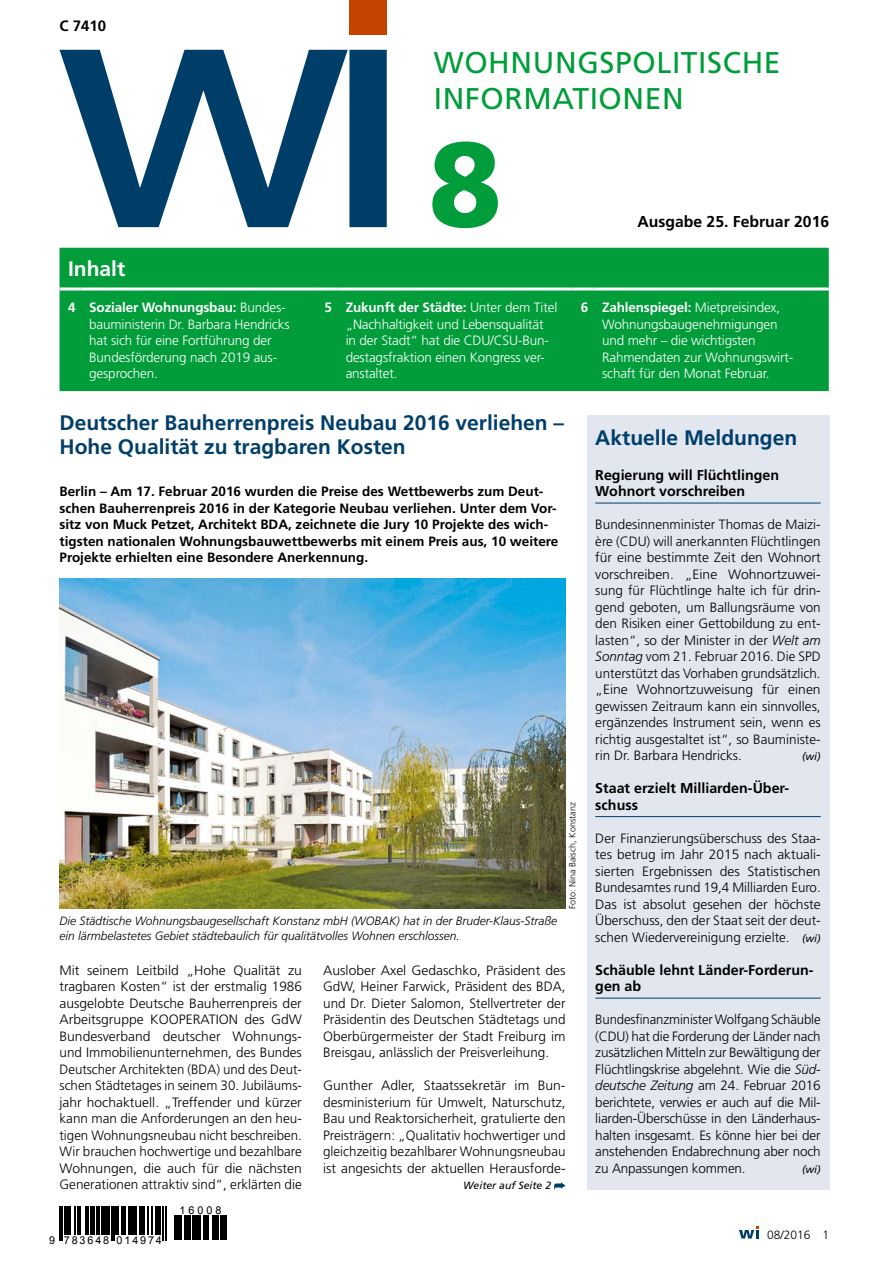
<style>
.page{position:relative;width:893px;height:1263px;background:#fff}
.page>*{position:absolute;margin:0;border:0;box-sizing:border-box;transform-origin:0 0}
.t1{font:900 120px "Frutiger";color:#009d3a}
.t2{font:30px/36px "Frutiger";letter-spacing:.02em;color:#009d3a}
.t3{font:700 21px/24px "Frutiger";color:#003e6a}
.t4{font:700 21px "Frutiger";color:#fff}
.t5{font:700 15.75px "Frutiger";color:#000}
.t6{font:700 15px "Frutiger";color:#000}
.t7{font:700 14.25px/16.5px "Frutiger";color:#000}
.t8{font:300 13.5px/16.5px "Frutiger";color:#000;text-align:justify}
.t9{font:300 13.5px/16.5px "Frutiger";letter-spacing:-.01em;color:#fff}
.t10{font:700 13.5px/16.5px "Frutiger";color:#000}
.t11{font:italic 300 12px/15px "Frutiger";color:#000}
.t12{font:300 12px "Frutiger";color:#000}
.t13{font:10.8px "Arial";letter-spacing:.17em;color:#000}
.t14{font:italic 10.5px "Frutiger";color:#000}
.t15{font:300 9px "Frutiger";color:#000}
.s1{font-weight:700}
.s2{font-style:italic}
.s3{font-weight:400;font-style:italic;font-size:10.5px}
</style>
<div class="page">
<div style="left:60px;top:248px;width:769px;height:143px;background:#009d3a"></div>
<hr style="left:60px;top:287px;width:21px;height:3px;background:#fff">
<hr style="left:81px;top:287px;width:235px;height:3px;background:#fff">
<hr style="left:316px;top:287px;width:21px;height:3px;background:#fff">
<hr style="left:337px;top:287px;width:235px;height:3px;background:#fff">
<hr style="left:572px;top:287px;width:22px;height:3px;background:#fff">
<hr style="left:594px;top:287px;width:235px;height:3px;background:#fff">
<svg style="left:554px;top:1182px;width:12px;height:7px"></svg>
<div style="left:587px;top:415px;width:242px;height:774px;background:#e1e6ef"></div>
<hr style="left:595px;top:503px;width:226px;height:1px;background:#003e6a">
<hr style="left:595px;top:816px;width:226px;height:1px;background:#003e6a">
<hr style="left:595px;top:998px;width:226px;height:1px;background:#003e6a">
<img style="left:60px;top:579px;width:506px;height:330px">
<svg style="left:739px;top:1226px;width:20px;height:12px"></svg>
<hr style="left:60px;top:1206px;width:1px;height:34px;background:#000">
<hr style="left:62px;top:1206px;width:1px;height:34px;background:#000">
<hr style="left:64px;top:1206px;width:3px;height:28px;background:#000">
<hr style="left:68px;top:1206px;width:3px;height:28px;background:#000">
<svg style="left:74px;top:1206px;width:7px;height:28px"></svg>
<hr style="left:85px;top:1206px;width:2px;height:28px;background:#000">
<svg style="left:88px;top:1206px;width:1px;height:28px"></svg>
<hr style="left:90px;top:1206px;width:4px;height:28px;background:#000">
<hr style="left:97px;top:1206px;width:3px;height:28px;background:#000">
<svg style="left:101px;top:1206px;width:1px;height:28px"></svg>
<hr style="left:103px;top:1206px;width:3px;height:28px;background:#000">
<hr style="left:107px;top:1206px;width:3px;height:28px;background:#000">
<hr style="left:111px;top:1206px;width:1px;height:34px;background:#000">
<hr style="left:113px;top:1206px;width:2px;height:34px;background:#000">
<hr style="left:116px;top:1206px;width:3px;height:28px;background:#000">
<svg style="left:121px;top:1206px;width:1px;height:28px"></svg>
<hr style="left:124px;top:1206px;width:2px;height:28px;background:#000">
<hr style="left:128px;top:1206px;width:2px;height:28px;background:#000">
<hr style="left:131px;top:1206px;width:2px;height:28px;background:#000">
<hr style="left:134px;top:1206px;width:3px;height:28px;background:#000">
<hr style="left:139px;top:1206px;width:4px;height:28px;background:#000">
<svg style="left:144px;top:1206px;width:12px;height:28px"></svg>
<hr style="left:157px;top:1206px;width:4px;height:28px;background:#000">
<hr style="left:163px;top:1206px;width:1px;height:34px;background:#000">
<hr style="left:165px;top:1206px;width:1px;height:34px;background:#000">
<svg style="left:174px;top:1216px;width:1px;height:24px"></svg>
<hr style="left:176px;top:1216px;width:3px;height:24px;background:#000">
<hr style="left:180px;top:1216px;width:2px;height:24px;background:#000">
<hr style="left:184px;top:1216px;width:2px;height:24px;background:#000">
<svg style="left:188px;top:1216px;width:3px;height:24px"></svg>
<div style="left:192px;top:1216px;width:5px;height:24px;background:#000"></div>
<svg style="left:198px;top:1216px;width:3px;height:24px"></svg>
<hr style="left:203px;top:1216px;width:4px;height:24px;background:#000">
<svg style="left:208px;top:1216px;width:1px;height:24px"></svg>
<hr style="left:212px;top:1216px;width:3px;height:24px;background:#000">
<svg style="left:216px;top:1216px;width:3px;height:24px"></svg>
<hr style="left:220px;top:1216px;width:2px;height:24px;background:#000">
<hr style="left:223px;top:1216px;width:4px;height:24px;background:#000">
<svg style="left:60px;top:50px;width:327px;height:177px"></svg>
<div style="left:350px;top:0;width:37px;height:34px;background:#c54200"></div>
<p class="t6" style="left:60px;top:17px;width:48px">C 7410</p>
<h2 class="t2" style="left:434px;top:44px;width:348px">WOHNUNGSPOLITISCHE<br>INFORMATIONEN</h2>
<h1 class="t1" style="left:428px;top:112px;width:75px">8</h1>
<p class="t5" style="left:637px;top:212px;width:193px">Ausgabe 25. Februar 2016</p>
<h3 class="t4" style="left:68px;top:257px;width:59px">Inhalt</h3>
<p class="t9" style="left:89px;top:300px;width:202px;text-indent:-21px"><span class="s1">4 Sozialer Wohnungsbau:</span> Bundes&shy;bauministerin Dr. Barbara Hendricks hat sich für eine Fortführung der<br>Bundesförderung nach 2019 aus&shy;gesprochen.</p>
<p class="t9" style="left:346px;top:300px;width:213px;text-indent:-21px"><span class="s1">5 Zukunft der Städte:</span> Unter dem Titel „Nachhaltigkeit und Lebensqualität in der Stadt“ hat die CDU/CSU-Bun&shy;destagsfraktion einen Kongress ver&shy;anstaltet.</p>
<p class="t9" style="left:602px;top:299px;width:193px;text-indent:-21px"><span class="s1">6 Zahlenspiegel:</span> Mietpreisindex,<br>Wohnungsbaugenehmigungen und mehr – die wichtigsten<br>Rahmendaten zur Wohnungswirt&shy;schaft für den Monat Februar.</p>
<h3 class="t3" style="left:60px;top:411px;width:506px">Deutscher Bauherrenpreis Neubau 2016 verliehen –<br>Hohe Qualität zu tragbaren Kosten</h3>
<p class="t10" style="left:60px;top:483px;width:500px">Berlin – Am 17. Februar 2016 wurden die Preise des Wettbewerbs zum Deut&shy;schen Bauherrenpreis 2016 in der Kategorie Neubau verliehen. Unter dem Vor&shy;sitz von Muck Petzet, Architekt BDA, zeichnete die Jury 10 Projekte des wich&shy;tigsten nationalen Wohnungsbauwettbewerbs mit einem Preis aus, 10 weitere Projekte erhielten eine Besondere Anerkennung.</p>
<p class="t11" style="left:60px;top:913px;width:499px">Die Städtische Wohnungsbaugesellschaft Konstanz mbH (WOBAK) hat in der Bruder-Klaus-Straße ein lärmbelastetes Gebiet städtebaulich für qualitätvolles Wohnen erschlossen.</p>
<p class="t15" style="left:567px;top:909px;width:108px;rotate:-90deg">Foto: Nina Baisch, Konstanz</p>
<p class="t8" style="left:60px;top:962px;width:244px">Mit seinem Leitbild „Hohe Qualität zu tragbaren Kosten“ ist der erstmalig 1986 ausgelobte Deutsche Bauherrenpreis der Arbeitsgruppe KOOPERATION des GdW Bundesverband deutscher Wohnungs&shy;und Immobilienunternehmen, des Bundes Deutscher Architekten (BDA) und des Deut&shy;schen Städtetages in seinem 30. Jubiläums&shy;jahr hochaktuell. „Treffender und kürzer kann man die Anforderungen an den heu&shy;tigen Wohnungsneubau nicht beschreiben.<br>Wir brauchen hochwertige und bezahlbare Wohnungen, die auch für die nächsten Generationen attraktiv sind“, erklärten die</p>
<p class="t8" style="left:323px;top:962px;width:244px">Auslober Axel Gedaschko, Präsident des GdW, Heiner Farwick, Präsident des BDA, und Dr. Dieter Salomon, Stellvertreter der Präsidentin des Deutschen Städtetags und Oberbürgermeister der Stadt Freiburg im Breisgau, anlässlich der Preisverleihung.</p>
<p class="t8" style="left:323px;top:1078px;width:244px">Gunther Adler, Staatssekretär im Bun&shy;desministerium für Umwelt, Naturschutz, Bau und Reaktorsicherheit, gratulierte den Preisträgern: „Qualitativ hochwertiger und gleichzeitig bezahlbarer Wohnungsneubau ist angesichts der aktuellen Herausforde-</p>
<p class="t14" style="left:463px;top:1180px;width:89px">Weiter auf Seite 2</p>
<p class="t13" style="left:49px;top:1233px;width:114px">9 783648 014974</p>
<p class="t13" style="left:180px;top:1203px;width:43px">16008</p>
<h3 class="t3" style="left:595px;top:426px;width:203px">Aktuelle Meldungen</h3>
<p class="t7" style="left:595px;top:466px;width:185px">Regierung will Flüchtlingen<br>Wohnort vorschreiben</p>
<p class="t8" style="left:595px;top:517px;width:227px">Bundesinnenminister Thomas de Maizi&shy;ère (CDU) will anerkannten Flüchtlingen für eine bestimmte Zeit den Wohnort vorschreiben. „Eine Wohnortzuwei&shy;sung für Flüchtlinge halte ich für drin&shy;gend geboten, um Ballungsräume von den Risiken einer Gettobildung zu ent&shy;lasten“, so der Minister in der <span class="s2">Welt am Sonntag</span> vom 21. Februar 2016. Die SPD unterstützt das Vorhaben grundsätzlich. „Eine Wohnortzuweisung für einen gewissen Zeitraum kann ein sinnvolles, ergänzendes Instrument sein, wenn es richtig ausgestaltet ist“, so Bauministe&shy;rin Dr. Barbara Hendricks.</p>
<p class="t14" style="left:802px;top:751px;width:20px">(wi)</p>
<p class="t7" style="left:595px;top:780px;width:195px">Staat erzielt Milliarden-Über&shy;schuss</p>
<p class="t8" style="left:595px;top:830px;width:227px">Der Finanzierungsüberschuss des Staa&shy;tes betrug im Jahr 2015 nach aktuali&shy;sierten Ergebnissen des Statistischen Bundesamtes rund 19,4 Milliarden Euro.<br>Das ist absolut gesehen der höchste Überschuss, den der Staat seit der deut&shy;schen Wiedervereinigung erzielte. <span class="s3">(wi)</span></p>
<p class="t7" style="left:595px;top:961px;width:220px">Schäuble lehnt Länder-Forderun&shy;gen ab</p>
<p class="t8" style="left:595px;top:1012px;width:227px">Bundesfinanzminister Wolfgang Schäuble (CDU) hat die Forderung der Länder nach zusätzlichen Mitteln zur Bewältigung der Flüchtlingskrise abgelehnt. Wie die <span class="s2">Süd&shy;deutsche Zeitung</span> am 24. Februar 2016 berichtete, verwies er auch auf die Mil&shy;liarden-Überschüsse in den Länderhaus&shy;halten insgesamt. Es könne hier bei der anstehenden Endabrechnung aber noch zu Anpassungen kommen.</p>
<p class="t14" style="left:802px;top:1163px;width:20px">(wi)</p>
<p class="t12" style="left:767px;top:1227px;width:64px">08/2016 1</p>
</div>
